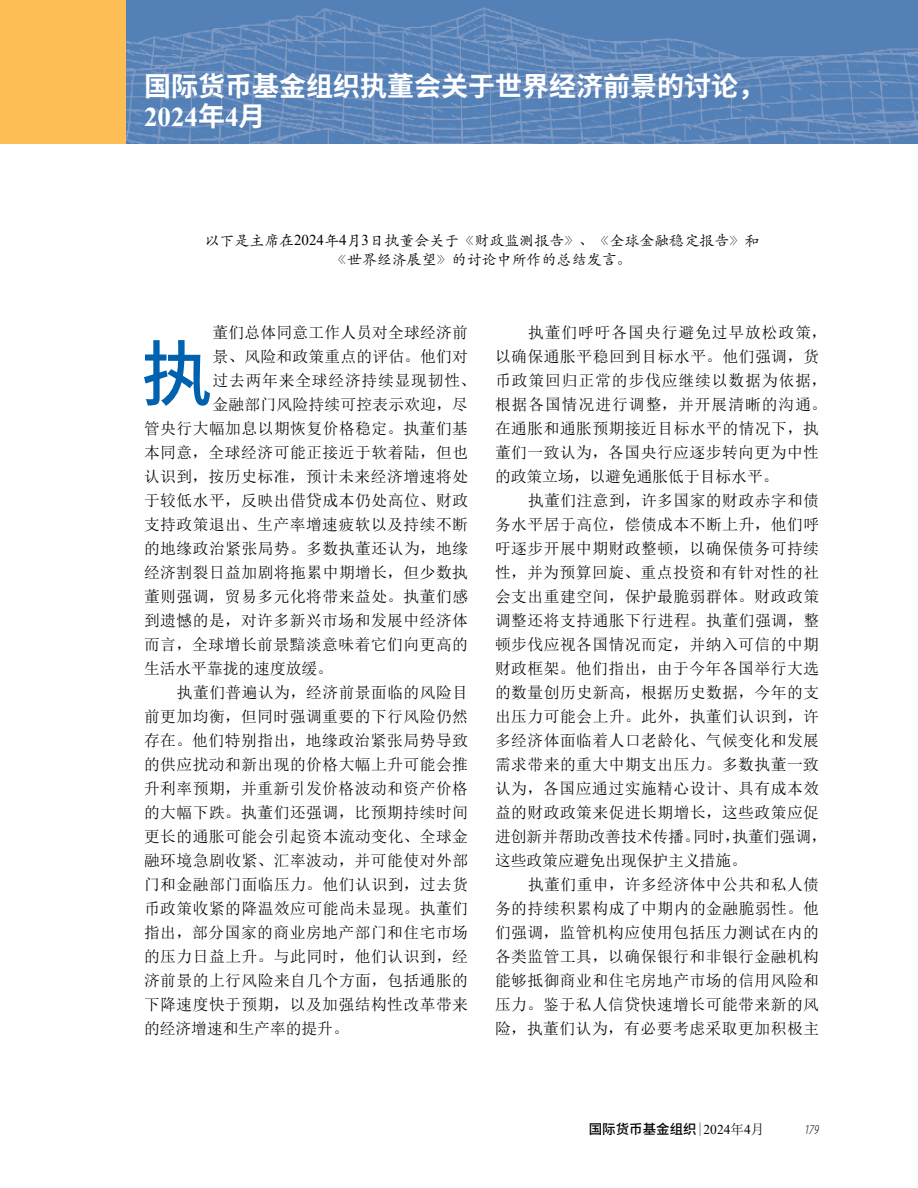
<style>
.page{position:relative;width:918px;height:1188px;background:#fff}
.page>*{position:absolute;margin:0;border:0;box-sizing:border-box;transform-origin:0 0}
.t1{font:500 71.25px "Source Han Sans CN";color:#0061af}
.t2{font:700 27px "Source Han Sans CN";color:#fff}
.t3{font:700 27px "Times New Roman";color:#fff}
.t4{font:15.75px/24px "Sim Sun";letter-spacing:.03em;color:#000}
.t5{font:15.75px "Sim Sun";color:#000}
.t6{font:15.75px "Sim Sun";letter-spacing:.05em;color:#000}
.t7{font:15px/19.5px "ST Kaiti";color:#000;text-align:center}
.t8{font:500 13.5px "Source Han Sans CN";color:#000}
.t9{font:italic 300 condensed 13.5px "Myriad Pro";color:#000}
.s1{font-family:"Source Han Sans CN"}
.s2{font-family:"Times New Roman"}
.s3{font-family:"Sim Sun";font-weight:400}
.s4{font-family:"Times New Roman";font-weight:400}
</style>
<div class="page">
<img style="left:126px;top:0;width:792px;height:144px">
<div style="left:0;top:0;width:126px;height:144px;background:#fdbe56"></div>
<h2 class="t2" style="left:144px;top:71px;width:622px">国际货币基金组织执董会关于世界经济前景的讨论，</h2>
<h2 class="t3" style="left:144px;top:98px;width:123px">2024<span class="s1">年</span>4<span class="s1">月</span></h2>
<p class="t7" style="left:204px;top:230px;width:557px">以下是主席在<span class="s2">2024</span>年<span class="s2">4</span>月<span class="s2">3</span>日执董会关于《财政监测报告》、《全球金融稳定报告》和《世界经济展望》的讨论中所作的总结发言。</p>
<p class="t4" style="left:213px;top:321px;width:257px">董们总体同意工作人员对全球经济前</p>
<p class="t4" style="left:213px;top:345px;width:257px">景、风险和政策重点的评估。他们对</p>
<p class="t6" style="left:213px;top:373px;width:265px">过去两年来全球经济持续显现韧性、</p>
<p class="t4" style="left:213px;top:393px;width:257px">金融部门风险持续可控表示欢迎，尽</p>
<p class="t4" style="left:144px;top:417px;width:326px">管央行大幅加息以期恢复价格稳定。执董们基</p>
<p class="t4" style="left:144px;top:441px;width:326px">本同意，全球经济可能正接近于软着陆，但也</p>
<p class="t4" style="left:144px;top:465px;width:326px">认识到，按历史标准，预计未来经济增速将处</p>
<p class="t4" style="left:144px;top:489px;width:326px">于较低水平，反映出借贷成本仍处高位、财政</p>
<p class="t4" style="left:144px;top:513px;width:326px">支持政策退出、生产率增速疲软以及持续不断</p>
<p class="t4" style="left:144px;top:537px;width:326px">的地缘政治紧张局势。多数执董还认为，地缘</p>
<p class="t4" style="left:144px;top:561px;width:326px">经济割裂日益加剧将拖累中期增长，但少数执</p>
<p class="t4" style="left:144px;top:585px;width:326px">董则强调，贸易多元化将带来益处。执董们感</p>
<p class="t4" style="left:144px;top:609px;width:326px">到遗憾的是，对许多新兴市场和发展中经济体</p>
<p class="t4" style="left:144px;top:633px;width:326px">而言，全球增长前景黯淡意味着它们向更高的</p>
<p class="t5" style="left:144px;top:661px;width:190px">生活水平靠拢的速度放缓。</p>
<p class="t4" style="left:177px;top:681px;width:293px">执董们普遍认为，经济前景面临的风险目</p>
<p class="t4" style="left:144px;top:705px;width:326px">前更加均衡，但同时强调重要的下行风险仍然</p>
<p class="t4" style="left:144px;top:729px;width:326px">存在。他们特别指出，地缘政治紧张局势导致</p>
<p class="t4" style="left:144px;top:753px;width:325px">的供应扰动和新出现的价格大幅上升可能会推</p>
<p class="t4" style="left:144px;top:777px;width:326px">升利率预期，并重新引发价格波动和资产价格</p>
<p class="t4" style="left:144px;top:801px;width:326px">的大幅下跌。执董们还强调，比预期持续时间</p>
<p class="t4" style="left:144px;top:825px;width:326px">更长的通胀可能会引起资本流动变化、全球金</p>
<p class="t4" style="left:144px;top:849px;width:326px">融环境急剧收紧、汇率波动，并可能使对外部</p>
<p class="t4" style="left:144px;top:873px;width:326px">门和金融部门面临压力。他们认识到，过去货</p>
<p class="t4" style="left:144px;top:897px;width:326px">币政策收紧的降温效应可能尚未显现。执董们</p>
<p class="t4" style="left:144px;top:921px;width:326px">指出，部分国家的商业房地产部门和住宅市场</p>
<p class="t4" style="left:144px;top:945px;width:326px">的压力日益上升。与此同时，他们认识到，经</p>
<p class="t4" style="left:144px;top:969px;width:326px">济前景的上行风险来自几个方面，包括通胀的</p>
<p class="t4" style="left:144px;top:993px;width:326px">下降速度快于预期，以及加强结构性改革带来</p>
<p class="t5" style="left:144px;top:1021px;width:206px">的经济增速和生产率的提升。</p>
<h1 class="t1" style="left:141px;top:334px;width:73px">执</h1>
<p class="t4" style="left:495px;top:321px;width:333px;text-indent:33px">执董们呼吁各国央行避免过早放松政策，以确保通胀平稳回到目标水平。他们强调，货币政策回归正常的步伐应继续以数据为依据，根据各国情况进行调整，并开展清晰的沟通。在通胀和通胀预期接近目标水平的情况下，执董们一致认为，各国央行应逐步转向更为中性的政策立场，以避免通胀低于目标水平。</p>
<p class="t4" style="left:495px;top:489px;width:333px;text-indent:33px">执董们注意到，许多国家的财政赤字和债务水平居于高位，偿债成本不断上升，他们呼吁逐步开展中期财政整顿，以确保债务可持续性，并为预算回旋、重点投资和有针对性的社会支出重建空间，保护最脆弱群体。财政政策调整还将支持通胀下行进程。执董们强调，整顿步伐应视各国情况而定，并纳入可信的中期财政框架。他们指出，由于今年各国举行大选的数量创历史新高，根据历史数据，今年的支出压力可能会上升。此外，执董们认识到，许多经济体面临着人口老龄化、气候变化和发展需求带来的重大中期支出压力。多数执董一致认为，各国应通过实施精心设计、具有成本效益的财政政策来促进长期增长，这些政策应促进创新并帮助改善技术传播。同时，执董们强调，这些政策应避免出现保护主义措施。</p>
<p class="t4" style="left:495px;top:873px;width:326px;text-align:justify;text-indent:33px">执董们重申，许多经济体中公共和私人债务的持续积累构成了中期内的金融脆弱性。他们强调，监管机构应使用包括压力测试在内的各类监管工具，以确保银行和非银行金融机构能够抵御商业和住宅房地产市场的信用风险和压力。鉴于私人信贷快速增长可能带来新的风险，执董们认为，有必要考虑采取更加积极主</p>
<p class="t8" style="left:589px;top:1122px;width:177px">国际货币基金组织<span class="s3">|</span><span class="s4">2024</span><span class="s3">年</span><span class="s4">4</span><span class="s3">月</span></p>
<p class="t9" style="left:804px;top:1122px;width:16px">179</p>
</div>
